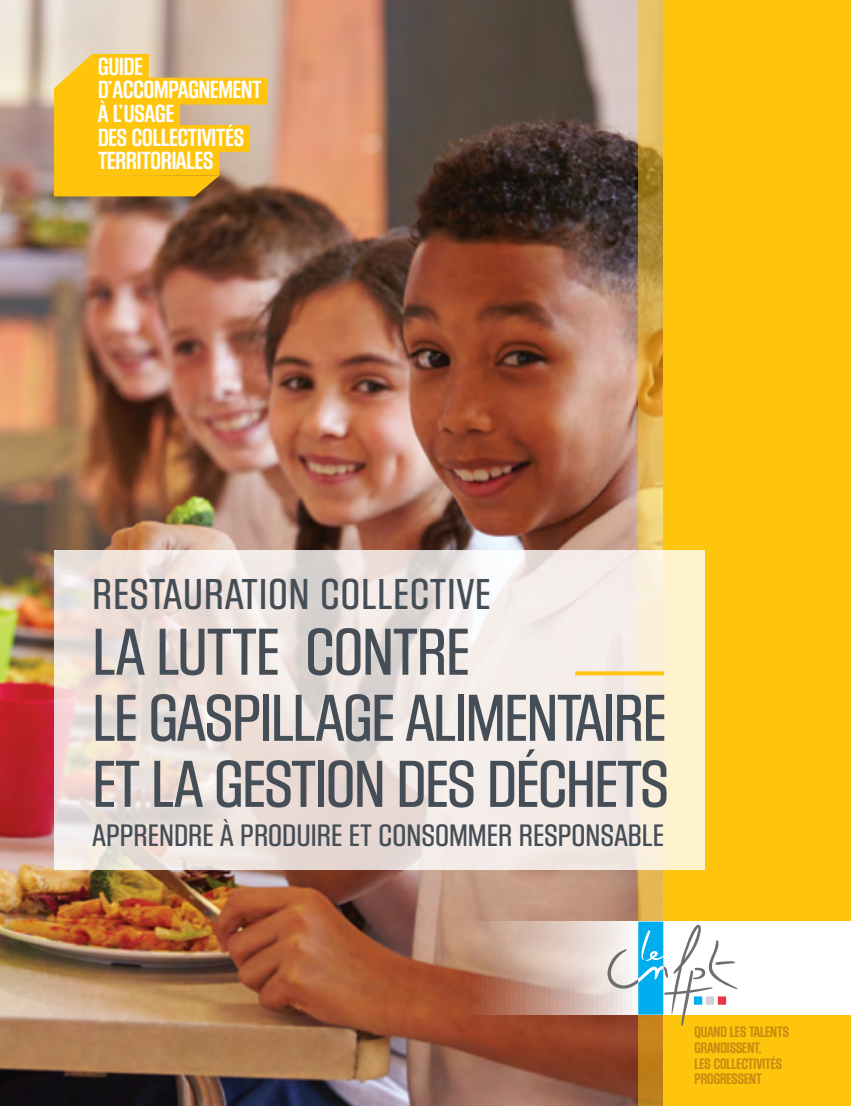
<style>
.page{position:relative;width:851px;height:1106px;background:#fff}
.page>*{position:absolute;margin:0;border:0;box-sizing:border-box;transform-origin:0 0}
.t1{font:69px/66px "Block Gothic Med Cond";letter-spacing:-.005em;color:#454e56}
.t2{font:45px "Block Gothic Med Cond";letter-spacing:.04em;color:#454e56}
.t3{font:32.25px "Block Gothic Med Cond";letter-spacing:.02em;color:#454e56}
.t4{font:25.8px/23.7px "Block Gothic Bold Cond";color:#fff}
.t5{font:15.75px/15.8px "Block Gothic Bold Cond";color:#c68a11}
</style>
<div class="page">
<img style="left:0;top:0;width:638px;height:1106px">
<div style="left:663px;top:0;width:187px;height:1106px;background:#ffc40c"></div>
<svg style="left:638px;top:0;width:25px;height:1106px;background:#d2a547"></svg>
<svg style="left:471px;top:921px;width:379px;height:93px;background:#e3d0c8"></svg>
<svg style="left:606px;top:921px;width:131px;height:105px"></svg>
<svg style="left:54px;top:54px;width:165px;height:142px;background:#edbd3b"></svg>
<div style="left:92px;top:54px;width:57px;height:27px;background:#ffc40c"></div>
<div style="left:92px;top:78px;width:176px;height:27px;background:#ffc40c"></div>
<div style="left:92px;top:101px;width:88px;height:27px;background:#ffc40c"></div>
<div style="left:92px;top:125px;width:158px;height:27px;background:#ffc40c"></div>
<div style="left:92px;top:149px;width:127px;height:26px;background:#ffc40c"></div>
<svg style="left:54px;top:551px;width:650px;height:319px;background:#efe5de"></svg>
<svg style="left:575px;top:671px;width:89px;height:4px"></svg>
<p class="t4" style="left:98px;top:56px;width:165px">GUIDE<br>D’ACCOMPAGNEMENT<br>À L’USAGE<br>DES COLLECTIVITÉS<br>TERRITORIALES</p>
<h2 class="t2" style="left:93px;top:570px;width:399px">RESTAURATION COLLECTIVE</h2>
<h1 class="t1" style="left:93px;top:622px;width:577px">LA LUTTE CONTRE<br>LE GASPILLAGE ALIMENTAIRE<br>ET LA GESTION DES DÉCHETS</h1>
<p class="t3" style="left:93px;top:818px;width:572px">APPRENDRE À PRODUIRE ET CONSOMMER RESPONSABLE</p>
<p class="t5" style="left:694px;top:1024px;width:96px">QUAND LES TALENTS<br>GRANDISSENT,<br>LES COLLECTIVITÉS<br>PROGRESSENT</p>
</div>
